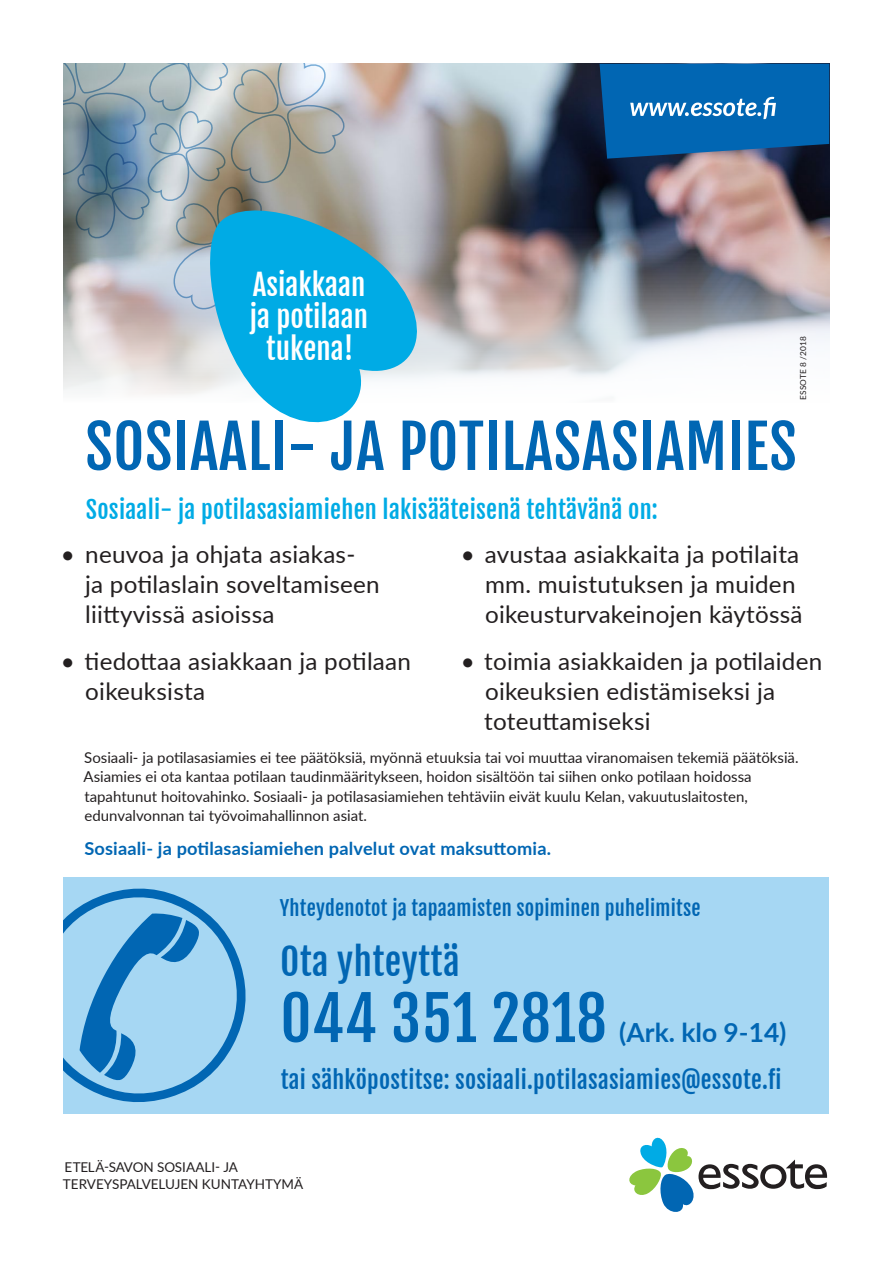
<style>
.page{position:relative;width:893px;height:1263px;background:#fff}
.page>*{position:absolute;margin:0;border:0;box-sizing:border-box;transform-origin:0 0}
.t1{font:59.85px "Fjalla One";letter-spacing:.01em;color:#0166b3}
.t2{font:59.25px "Fjalla One";letter-spacing:.01em;color:#0166b3}
.t3{font:36.3px "Fjalla One";letter-spacing:.01em;color:#0166b3}
.t4{font:28.8px/31.7px "Fjalla One";color:#fff;text-align:center}
.t5{font:700 26.4px "Lato";color:#0166b3}
.t6{font:24px/30px "Lato";letter-spacing:.01em;color:#231f20}
.t7{font:24px "Fjalla One";letter-spacing:.01em;color:#00abe5}
.t8{font:23.4px "Fjalla One";letter-spacing:.01em;color:#0166b3}
.t9{font:20.1px "Fjalla One";letter-spacing:.01em;color:#0166b3}
.t10{font:700 18px "Lato";letter-spacing:.01em;color:#0166b3}
.t11{font:15px/19.5px "Lato";color:#231f20}
.t12{font:13.5px/17.2px "Lato";color:#231f20}
.t13{font:8.25px "Lato";letter-spacing:.01em;color:#231f20}
</style>
<div class="page">
<img style="left:64px;top:64px;width:765px;height:331px">
<img style="left:64px;top:64px;width:282px;height:247px">
<div style="left:64px;top:877px;width:765px;height:236px;background:#a6d7f3"></div>
<svg style="left:64px;top:888px;width:182px;height:214px"></svg>
<svg style="left:600px;top:64px;width:229px;height:95px;background:#1269ad"></svg>
<svg style="left:629px;top:1137px;width:198px;height:75px"></svg>
<svg style="left:200px;top:196px;width:242px;height:227px;background:#58b8d8"></svg>
<h3 class="t4" style="left:250px;top:269px;width:120px">Asiakkaan ja potilaan tukena!</h3>
<p class="t13" style="left:797px;top:400px;width:65px;rotate:-90deg">ESSOTE 8 /2018</p>
<h2 class="t2" style="left:85px;top:410px;width:713px">SOSIAALI- JA POTILASASIAMIES</h2>
<h3 class="t7" style="left:86px;top:495px;width:573px">Sosiaali- ja potilasasiamiehen lakisääteisenä tehtävänä on:</h3>
<h3 class="t6" style="left:85px;top:539px;width:296px;text-indent:-24px">• neuvoa ja ohjata asiakas-<br>ja potilaslain soveltamiseen liittyvissä asioissa</h3>
<h3 class="t6" style="left:85px;top:646px;width:327px;text-indent:-24px">• tiedottaa asiakkaan ja potilaan oikeuksista</h3>
<h3 class="t6" style="left:485px;top:539px;width:319px;text-indent:-24px">• avustaa asiakkaita ja potilaita mm. muistutuksen ja muiden oikeusturvakeinojen käytössä</h3>
<h3 class="t6" style="left:484px;top:646px;width:340px;text-indent:-24px">• toimia asiakkaiden ja potilaiden oikeuksien edistämiseksi ja toteuttamiseksi</h3>
<p class="t11" style="left:84px;top:747px;width:716px">Sosiaali- ja potilasasiamies ei tee päätöksiä, myönnä etuuksia tai voi muuttaa viranomaisen tekemiä päätöksiä.<br>Asiamies ei ota kantaa potilaan taudinmääritykseen, hoidon sisältöön tai siihen onko potilaan hoidossa tapahtunut hoitovahinko. Sosiaali- ja potilasasiamiehen tehtäviin eivät kuulu Kelan, vakuutuslaitosten, edunvalvonnan tai työvoimahallinnon asiat.</p>
<p class="t10" style="left:84px;top:836px;width:468px">Sosiaali- ja potilasasiamiehen palvelut ovat maksuttomia.</p>
<h3 class="t9" style="left:280px;top:896px;width:422px">Yhteydenotot ja tapaamisten sopiminen puhelimitse</h3>
<h3 class="t3" style="left:281px;top:939px;width:180px">Ota yhteyttä</h3>
<h1 class="t1" style="left:281px;top:982px;width:328px">044 351 2818</h1>
<h3 class="t5" style="left:619px;top:1013px;width:169px">(Ark. klo 9-14)</h3>
<h3 class="t8" style="left:281px;top:1065px;width:502px">tai sähköpostitse: sosiaali.potilasasiamies@essote.fi</h3>
<p class="t12" style="left:63px;top:1158px;width:242px">ETELÄ-SAVON SOSIAALI- JA<br>TERVEYSPALVELUJEN KUNTAYHTYMÄ</p>
</div>
